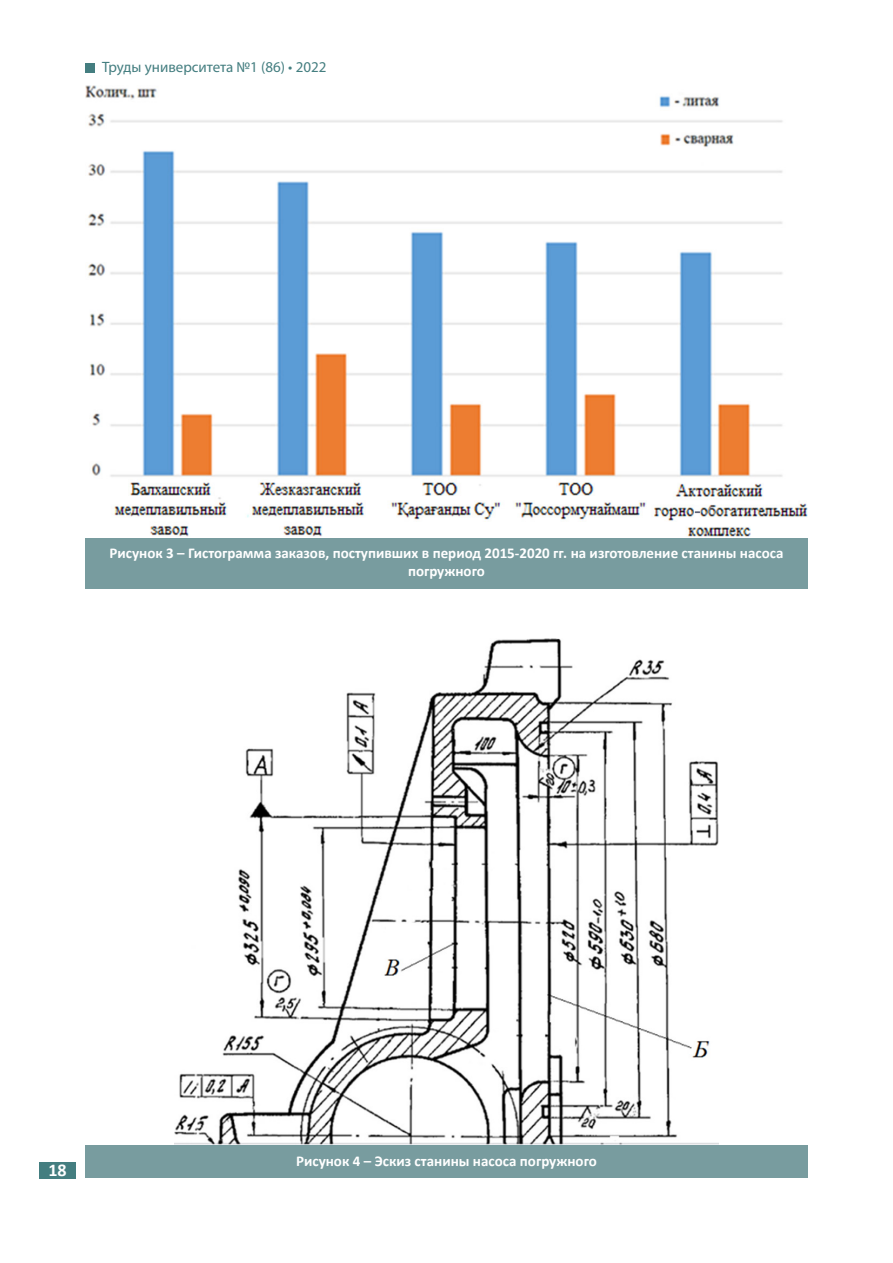
<style>
.page{position:relative;width:893px;height:1263px;background:#fff}
.page>*{position:absolute;margin:0;border:0;box-sizing:border-box;transform-origin:0 0}
.t1{font:700 18px "Calibri";color:#fff}
.Рисунки_Calibri_10pt{font:700 15px/18px "Calibri";color:#fff;text-align:center}
.t2{font:15px "Myriad Pro";color:#447e80}
</style>
<div class="page">
<div style="left:40px;top:1162px;width:36px;height:16px;background:#447e80"></div>
<div style="left:85px;top:63px;width:9px;height:9px;background:#447e80"></div>
<div style="left:85px;top:538px;width:723px;height:50px;background:#789c9f"></div>
<img style="left:85px;top:85px;width:723px;height:451px">
<div style="left:85px;top:1146px;width:723px;height:32px;background:#789c9f"></div>
<img style="left:174px;top:639px;width:545px;height:505px">
<p class="t2" style="left:102px;top:58px;width:226px">Труды университета №1 (86) • 2022</p>
<p class="Рисунки_Calibri_10pt" style="left:109px;top:544px;width:676px">Рисунок 3 – Гистограмма заказов, поступивших в период 2015-2020 гг. на изготовление станины насоса погружного</p>
<p class="t1" style="left:48px;top:1157px;width:20px">18</p>
<p class="Рисунки_Calibri_10pt" style="left:296px;top:1151px;width:302px">Рисунок 4 – Эскиз станины насоса погружного</p>
</div>
